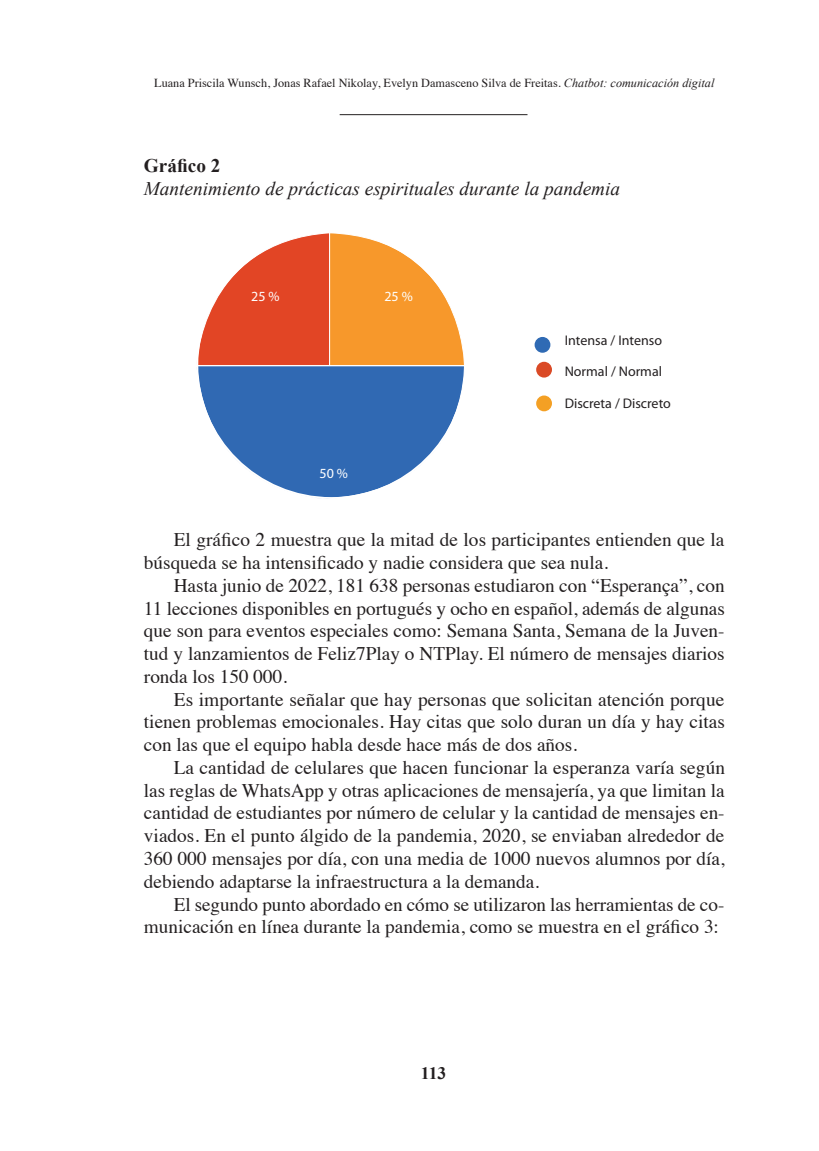
<style>
.page{position:relative;width:819px;height:1151px;background:#fff}
.page>*{position:absolute;margin:0;border:0;box-sizing:border-box;transform-origin:0 0}
.párrafo{font:19.25px/22.8px "Times";color:#231f20;text-align:justify}
.título_de_cuadro{font:italic 19.25px/22.8px "Times New Roman";color:#231f20}
.t1{font:700 17.5px "Times New Roman";color:#231f20}
.t2{font:14px "Myriad Pro";color:#231f20}
.t3{font:14px "Myriad Pro";color:#fff}
.t4{font:12.25px "Times";color:#231f20}
.s1{font-family:"Times New Roman";font-style:italic}
.s2{font-weight:700;font-style:normal}
</style>
<div class="page">
<hr style="left:339px;top:114px;width:188px;height:1px;background:#231f20">
<svg style="left:199px;top:234px;width:264px;height:265px"></svg>
<div style="left:534px;top:337px;width:16px;height:16px;background:#2f6ab4;border-radius:50%"></div>
<div style="left:536px;top:362px;width:16px;height:16px;background:#da4a26;border-radius:50%"></div>
<div style="left:536px;top:395px;width:16px;height:16px;background:#f4a024;border-radius:50%"></div>
<p class="t4" style="left:154px;top:72px;width:561px">Luana Priscila Wunsch, Jonas Rafael Nikolay, Evelyn Damasceno Silva de Freitas. <span class="s1">Chatbot: comunicación digital</span></p>
<p class="título_de_cuadro" style="left:144px;top:154px;width:477px"><span class="s2">Gráfico 2<br></span>Mantenimiento de prácticas espirituales durante la pandemia</p>
<p class="t3" style="left:251px;top:288px;width:30px">25 %</p>
<p class="t3" style="left:384px;top:288px;width:30px">25 %</p>
<p class="t3" style="left:319px;top:464px;width:30px">50 %</p>
<p class="t2" style="left:564px;top:331px;width:99px">Intensa / Intenso</p>
<p class="t2" style="left:564px;top:363px;width:99px">Normal / Normal</p>
<p class="t2" style="left:564px;top:394px;width:108px">Discreta / Discreto</p>
<p class="párrafo" style="left:144px;top:527px;width:582px;text-indent:30px">El gráfico 2 muestra que la mitad de los participantes entienden que la búsqueda se ha intensificado y nadie considera que sea nula.</p>
<p class="párrafo" style="left:144px;top:572px;width:582px;text-indent:30px">Hasta junio de 2022, 181 638 personas estudiaron con “Esperança”, con 11 lecciones disponibles en portugués y ocho en español, además de algunas que son para eventos especiales como: Semana Santa, Semana de la Juven&shy;tud y lanzamientos de Feliz7Play o NTPlay. El número de mensajes diarios ronda los 150 000.</p>
<p class="párrafo" style="left:144px;top:686px;width:582px;text-indent:30px">Es importante señalar que hay personas que solicitan atención porque tienen problemas emocionales. Hay citas que solo duran un día y hay citas con las que el equipo habla desde hace más de dos años.</p>
<p class="párrafo" style="left:144px;top:754px;width:582px;text-indent:30px">La cantidad de celulares que hacen funcionar la esperanza varía según las reglas de WhatsApp y otras aplicaciones de mensajería, ya que limitan la cantidad de estudiantes por número de celular y la cantidad de mensajes en&shy;viados. En el punto álgido de la pandemia, 2020, se enviaban alrededor de 360 000 mensajes por día, con una media de 1000 nuevos alumnos por día, debiendo adaptarse la infraestructura a la demanda.</p>
<p class="párrafo" style="left:144px;top:891px;width:582px;text-align:right">El segundo punto abordado en cómo se utilizaron las herramientas de co&shy;municación en línea durante la pandemia, como se muestra en el gráfico 3:</p>
<p class="t1" style="left:421px;top:1061px;width:27px">113</p>
</div>
